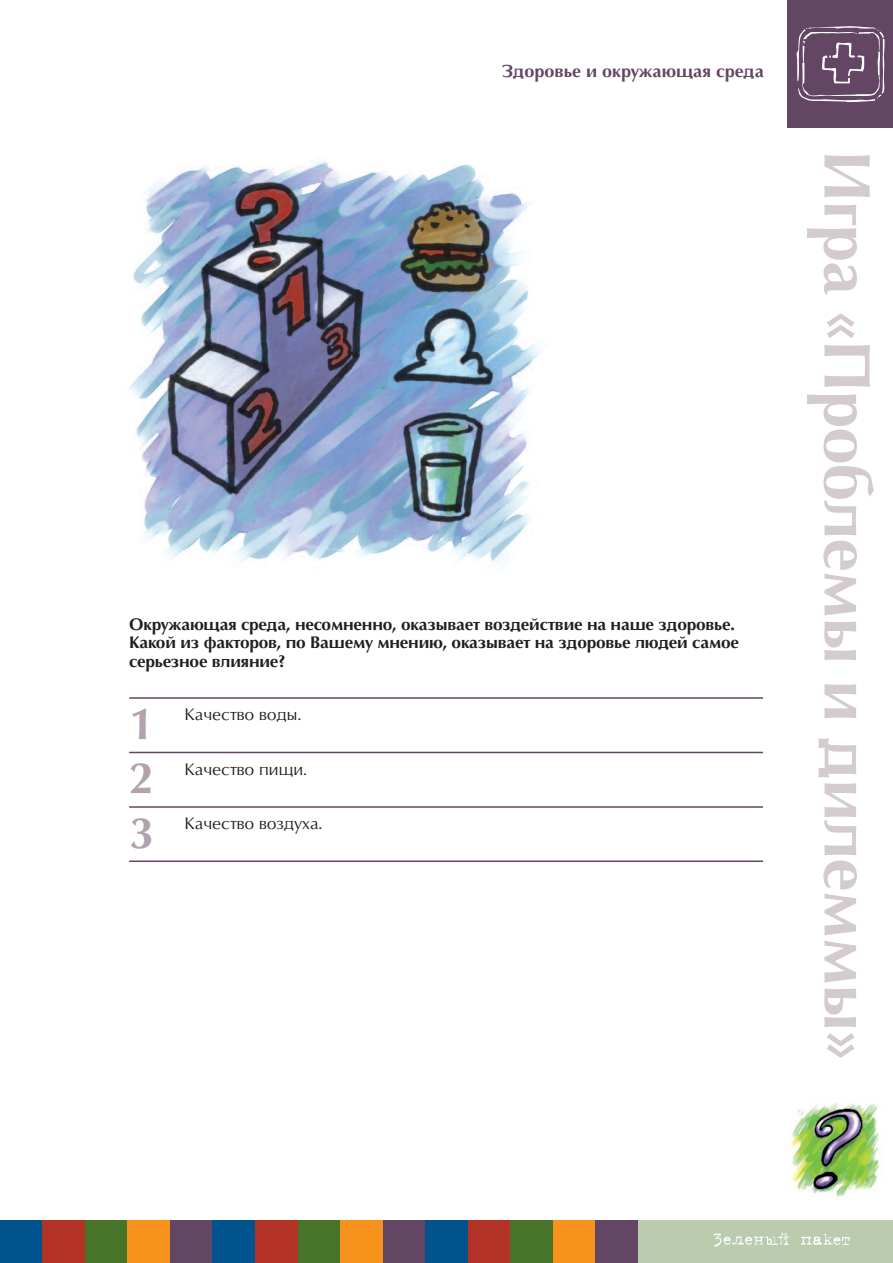
<style>
.page{position:relative;width:893px;height:1263px;background:#fff}
.page>*{position:absolute;margin:0;border:0;box-sizing:border-box;transform-origin:0 0}
.t1{font:700 67.5px "URW Classico TCY";letter-spacing:-.015em;color:#d4cbd0}
.t2{font:700 45.3px "URW Classico TCY";color:#b3a2ad}
.t3{font:700 18px "URW Classico TCY";color:#634663}
.t4{font:700 17.25px/18.8px "URW Classico TCY";letter-spacing:-.01em;color:#231f20}
.t5{font:17.25px "URW Classico TCY";color:#231f20}
</style>
<div class="page">
<div style="left:0;top:1220px;width:893px;height:43px;background:#bbcbad"></div>
<svg style="left:801px;top:1234px;width:49px;height:11px"></svg>
<svg style="left:714px;top:1233px;width:75px;height:14px"></svg>
<div style="left:787px;top:0;width:106px;height:128px;background:#634663"></div>
<svg style="left:797px;top:26px;width:87px;height:76px"></svg>
<div style="left:0;top:1220px;width:43px;height:43px;background:#00538d"></div>
<div style="left:43px;top:1220px;width:42px;height:43px;background:#b23326"></div>
<div style="left:85px;top:1220px;width:43px;height:43px;background:#48742a"></div>
<div style="left:128px;top:1220px;width:42px;height:43px;background:#f7931d"></div>
<div style="left:170px;top:1220px;width:43px;height:43px;background:#634663"></div>
<img style="left:788px;top:1096px;width:95px;height:102px">
<div style="left:213px;top:1220px;width:42px;height:43px;background:#00538d"></div>
<div style="left:255px;top:1220px;width:43px;height:43px;background:#b23326"></div>
<div style="left:298px;top:1220px;width:42px;height:43px;background:#48742a"></div>
<div style="left:340px;top:1220px;width:43px;height:43px;background:#f7931d"></div>
<div style="left:383px;top:1220px;width:42px;height:43px;background:#634663"></div>
<div style="left:425px;top:1220px;width:43px;height:43px;background:#00538d"></div>
<div style="left:468px;top:1220px;width:42px;height:43px;background:#b23326"></div>
<div style="left:510px;top:1220px;width:43px;height:43px;background:#48742a"></div>
<div style="left:553px;top:1220px;width:42px;height:43px;background:#f7931d"></div>
<div style="left:595px;top:1220px;width:43px;height:43px;background:#634663"></div>
<img style="left:127px;top:161px;width:417px;height:406px">
<hr style="left:129px;top:697px;width:634px;height:2px;background:#634663">
<hr style="left:129px;top:752px;width:634px;height:1px;background:#634663">
<hr style="left:129px;top:806px;width:634px;height:2px;background:#634663">
<hr style="left:129px;top:860px;width:634px;height:2px;background:#634663">
<p class="t3" style="left:502px;top:61px;width:264px">Здоровье и окружающая среда</p>
<p class="t4" style="left:129px;top:614px;width:611px">Окружающая среда, несомненно, оказывает воздействие на наше здоровье.<br>Какой из факторов, по Вашему мнению, оказывает на здоровье людей самое серьезное влияние?</p>
<h2 class="t2" style="left:129px;top:697px;width:26px">1</h2>
<p class="t5" style="left:184px;top:704px;width:119px">Качество воды.</p>
<h2 class="t2" style="left:129px;top:751px;width:26px">2</h2>
<p class="t5" style="left:184px;top:758px;width:124px">Качество пищи.</p>
<h2 class="t2" style="left:129px;top:806px;width:26px">3</h2>
<p class="t5" style="left:184px;top:813px;width:140px">Качество воздуха.</p>
<h1 class="t1" style="left:887px;top:150px;width:910px;rotate:90deg">Игра «Проблемы и дилеммы»</h1>
</div>
